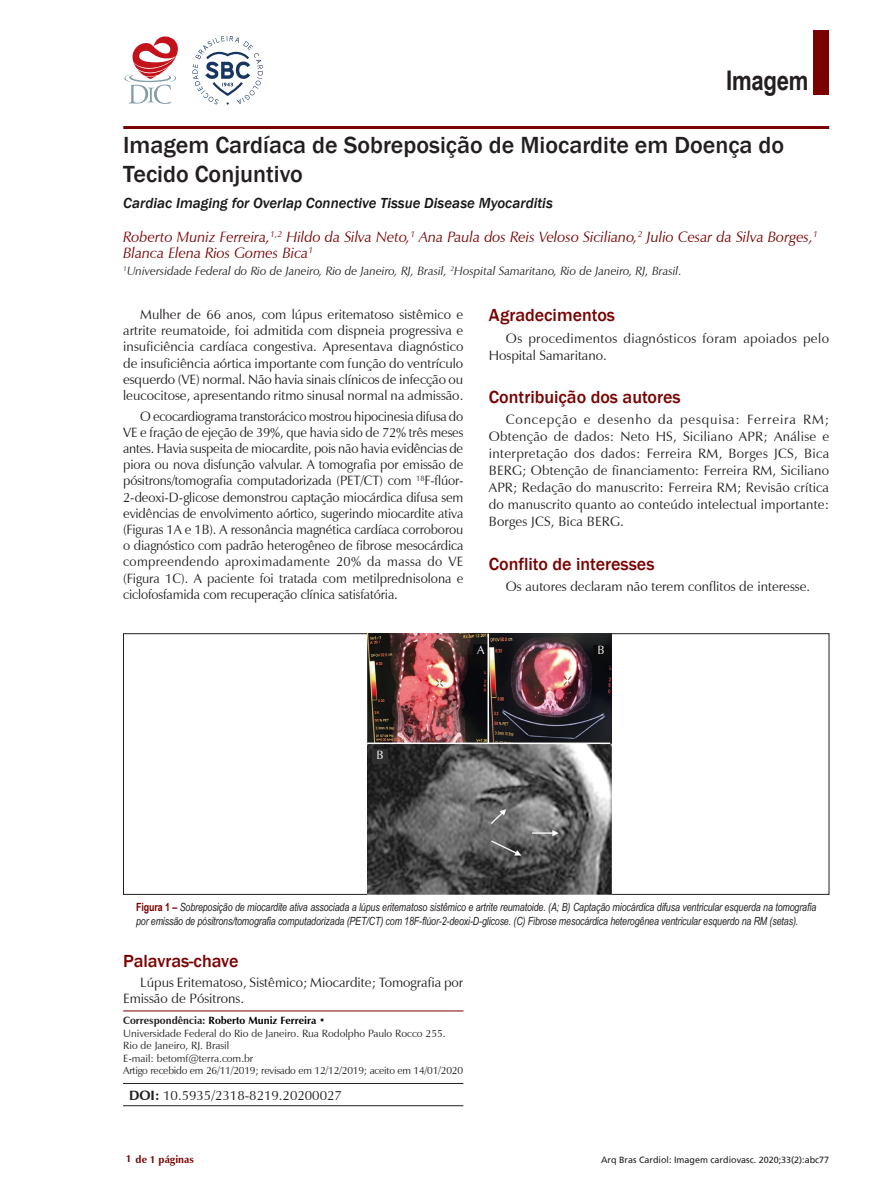
<style>
.page{position:relative;width:893px;height:1191px;background:#fff}
.page>*{position:absolute;margin:0;border:0;box-sizing:border-box;transform-origin:0 0}
.t1{font:700 27px "Arial Narrow";letter-spacing:-.01em;color:#231f20}
._01_-_TÍTULO_PORTUGU{font:500 24px/28.8px "Franklin Gothic";color:#231f20}
._02_-_TITULO_-_MATER{font:500 18px "Franklin Gothic";color:#790100}
._03_-_AUTORES{font:italic 15px/16.5px "Zapf Humanist 601 BT";color:#790100}
._02_-_SUBTÍTULO_INGL{font:italic 500 15px "Franklin Gothic";color:#171616}
._01-TEXTO_BASICO{font:13.5px/16.2px "Zapf Humanist 601 BT";color:#231f20;text-align:justify}
._01-TEXTO_BASICO-2{font:13.5px/17px "Zapf Humanist 601 BT";letter-spacing:.025em;color:#231f20}
._04_-_INSTITUICOES{font:italic 12px "Zapf Humanist 601 BT";color:#231f20}
.t2{font:12px "Zapf Humanist 601 BT";color:#fff}
._06_-_LEGENDA_FIGURA{font:italic 11.25px/13.5px "Arial Narrow";letter-spacing:-.01em;color:#231f20;scale:.96 1}
._07_-_CORRESPONDENCI{font:10.5px "Zapf Humanist 601 BT";color:#231f20}
._07_-_CORRESPONDENCI-2{font:10.5px "Zapf Humanist 601 BT";letter-spacing:-.02em;color:#231f20}
._07_-_CORRESPONDENCI-3{font:700 10.5px "Zapf Humanist 601 BT";color:#000}
.t3{font:700 10.5px "Zapf Humanist 601 BT";color:#790100}
.ARQBRAS{font:9px "Frutiger";color:#231f20}
.s1{font-weight:700;font-style:normal;color:#790100}
.s2{color:#231f20}
.s3{font-weight:700}
</style>
<div class="page">
<hr style="left:123px;top:126px;width:706px;height:3px;background:#790100">
<div style="left:813px;top:30px;width:16px;height:64px;background:#790100"></div>
<svg style="left:124px;top:36px;width:54px;height:68px"></svg>
<svg style="left:192px;top:36px;width:71px;height:69px"></svg>
<hr style="left:123px;top:1010px;width:340px;height:1px;background:#790100">
<hr style="left:123px;top:1083px;width:340px;height:1px;background:#231f20">
<hr style="left:123px;top:1105px;width:340px;height:1px;background:#231f20">
<img style="left:368px;top:633px;width:244px;height:261px">
<div style="left:473px;top:644px;width:16px;height:14px;background:#0c0c0c"></div>
<div style="left:593px;top:645px;width:16px;height:14px;background:#0c0c0c"></div>
<div style="left:372px;top:749px;width:16px;height:14px;background:#2f2f2f"></div>
<hr style="left:367px;top:742px;width:243px;height:2px;background:#fff">
<hr style="left:487px;top:634px;width:2px;height:110px;background:#fff">
<h1 class="t1" style="left:726px;top:60px;width:84px">Imagem</h1>
<p class="_01_-_TÍTULO_PORTUGU" style="left:123px;top:131px;width:662px">Imagem Cardíaca de Sobreposição de Miocardite em Doença do<br>Tecido Conjuntivo</p>
<p class="_02_-_SUBTÍTULO_INGL" style="left:123px;top:194px;width:431px">Cardiac Imaging for Overlap Connective Tissue Disease Myocarditis</p>
<p class="_03_-_AUTORES" style="left:123px;top:228px;width:696px">Roberto Muniz Ferreira,<sup>1,2</sup> Hildo da Silva Neto,<sup>1</sup> Ana Paula dos Reis Veloso Siciliano,<sup>2</sup> Julio Cesar da Silva Borges,<sup>1<br></sup>Blanca Elena Rios Gomes Bica<sup>1</sup></p>
<p class="_04_-_INSTITUICOES" style="left:123px;top:263px;width:560px"><sup>1</sup>Universidade Federal do Rio de Janeiro, Rio de Janeiro, RJ, Brasil, <sup>2</sup>Hospital Samaritano, Rio de Janeiro, RJ, Brasil.</p>
<p class="_01-TEXTO_BASICO" style="left:123px;top:306px;width:342px;text-indent:17px">Mulher de 66 anos, com lúpus eritematoso sistêmico e artrite reumatoide, foi admitida com dispneia progressiva e insuficiência cardíaca congestiva. Apresentava diagnóstico de insuficiência aórtica importante com função do ventrículo esquerdo (VE) normal. Não havia sinais clínicos de infecção ou leucocitose, apresentando ritmo sinusal normal na admissão.</p>
<p class="_01-TEXTO_BASICO" style="left:123px;top:408px;width:342px;text-indent:17px">O ecocardiograma transtorácico mostrou hipocinesia difusa do VE e fração de ejeção de 39%, que havia sido de 72% três meses antes. Havia suspeita de miocardite, pois não havia evidências de piora ou nova disfunção valvular. A tomografia por emissão de pósitrons/tomografia computadorizada (PET/CT) com <sup>18</sup>F-flúor-2-deoxi-D-glicose demonstrou captação miocárdica difusa sem evidências de envolvimento aórtico, sugerindo miocardite ativa (Figuras 1A e 1B). A ressonância magnética cardíaca corroborou o diagnóstico com padrão heterogêneo de fibrose mesocárdica compreendendo aproximadamente 20% da massa do VE (Figura 1C). A paciente foi tratada com metilprednisolona e ciclofosfamida com recuperação clínica satisfatória.</p>
<p class="_02_-_TITULO_-_MATER" style="left:489px;top:304px;width:128px">Agradecimentos</p>
<p class="_01-TEXTO_BASICO-2" style="left:489px;top:329px;width:342px;text-indent:17px">Os procedimentos diagnósticos foram apoiados pelo<br>Hospital Samaritano.</p>
<p class="_02_-_TITULO_-_MATER" style="left:489px;top:386px;width:193px">Contribuição dos autores</p>
<p class="_01-TEXTO_BASICO" style="left:489px;top:411px;width:342px;line-height:17px;text-indent:17px">Concepção e desenho da pesquisa: Ferreira RM; Obtenção de dados: Neto HS, Siciliano APR; Análise e interpretação dos dados: Ferreira RM, Borges JCS, Bica BERG; Obtenção de financiamento: Ferreira RM, Siciliano APR; Redação do manuscrito: Ferreira RM; Revisão crítica do manuscrito quanto ao conteúdo intelectual importante:<br>Borges JCS, Bica BERG.</p>
<p class="_02_-_TITULO_-_MATER" style="left:489px;top:552px;width:167px">Conflito de interesses</p>
<p class="_01-TEXTO_BASICO" style="left:506px;top:578px;width:306px">Os autores declaram não terem conflitos de interesse.</p>
<p class="t2" style="left:477px;top:642px;width:9px">A</p>
<p class="t2" style="left:597px;top:643px;width:9px">B</p>
<p class="t2" style="left:376px;top:747px;width:9px">B</p>
<p class="_06_-_LEGENDA_FIGURA" style="left:136px;top:900px;width:710px"><span class="s1">Figura 1 –</span> Sobreposição de miocardite ativa associada a lúpus eritematoso sistêmico e artrite reumatoide. (A; B) Captação miocárdica difusa ventricular esquerda na tomografia por emissão de pósitrons/tomografia computadorizada (PET/CT) com 18F-flúor-2-deoxi-D-glicose. (C) Fibrose mesocárdica heterogênea ventricular esquerdo na RM (setas).</p>
<p class="_02_-_TITULO_-_MATER" style="left:123px;top:949px;width:117px">Palavras-chave</p>
<p class="_01-TEXTO_BASICO" style="left:123px;top:974px;width:342px;text-indent:17px">Lúpus Eritematoso, Sistêmico; Miocardite; Tomografia por<br>Emissão de Pósitrons.</p>
<p class="_07_-_CORRESPONDENCI-3" style="left:123px;top:1013px;width:204px"><span class="s2">Correspondência:</span> Roberto Muniz Ferreira <span class="s2">•</span></p>
<p class="_07_-_CORRESPONDENCI" style="left:123px;top:1026px;width:324px">Universidade Federal do Rio de Janeiro. Rua Rodolpho Paulo Rocco 255.</p>
<p class="_07_-_CORRESPONDENCI" style="left:123px;top:1039px;width:108px">Rio de Janeiro, RJ. Brasil</p>
<p class="_07_-_CORRESPONDENCI" style="left:123px;top:1051px;width:132px">E-mail: betomf@terra.com.br</p>
<p class="_07_-_CORRESPONDENCI-2" style="left:123px;top:1064px;width:341px">Artigo recebido em 26/11/2019; revisado em 12/12/2019; aceito em 14/01/2020</p>
<p class="_01-TEXTO_BASICO" style="left:129px;top:1087px;width:214px"><span class="s3">DOI:</span> 10.5935/2318-8219.20200027</p>
<p class="t3" style="left:126px;top:1152px;width:70px">1 de 1 páginas</p>
<p class="ARQBRAS" style="left:601px;top:1154px;width:230px">Arq Bras Cardiol: Imagem cardiovasc. 2020;33(2):abc77</p>
</div>
